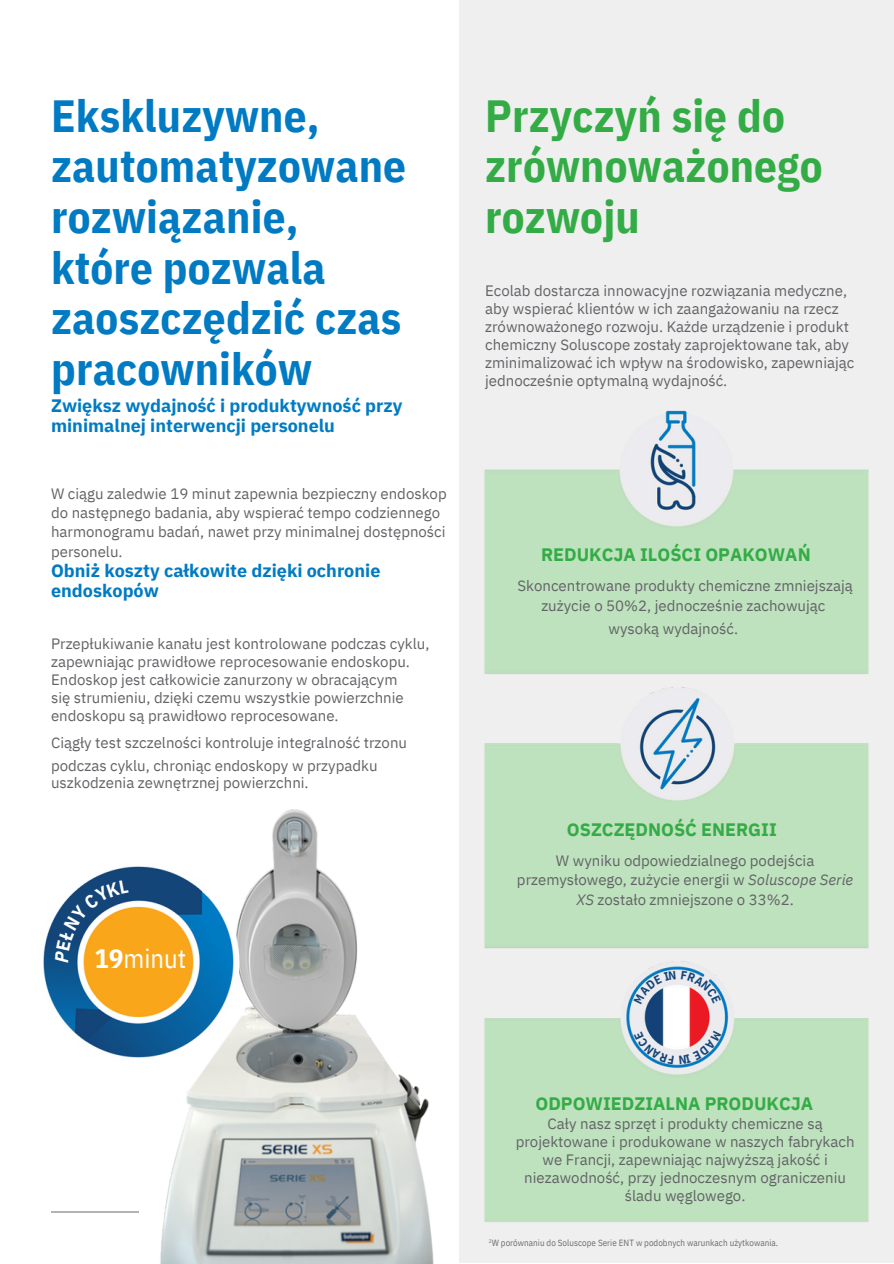
<style>
.page{position:relative;width:894px;height:1264px;background:#fff}
.page>*{position:absolute;margin:0;border:0;box-sizing:border-box;transform-origin:0 0}
.t1{font:700 45px/50.7px "IBM Plex Sans Cond";letter-spacing:.005em;color:#007bc3}
.t2{font:700 45px/50.7px "IBM Plex Sans Cond";letter-spacing:.005em;color:#34ac46}
.t3{font:26.55px "IBM Plex Sans Cond";color:#fff}
.t4{font:700 18px/20.2px "IBM Plex Sans";color:#007bc3}
.t5{font:700 18px "IBM Plex Sans";color:#34ac46}
.t6{font:15px/18px "IBM Plex Sans";color:#626366}
.t7{font:9px "IBM Plex Sans Cond";letter-spacing:.005em;color:#6d6e70}
.t8{font:5.25px "IBM Plex Sans Cond";color:#6d6e70}
.s1{font-weight:700}
.s2{font-style:italic}
</style>
<div class="page">
<div style="left:459px;top:0;width:434px;height:1262px;background:#efeff0"></div>
<img style="left:131px;top:809px;width:335px;height:454px">
<hr style="left:51px;top:1210px;width:87px;height:2px;background:#b1b3b6">
<img style="left:43px;top:854px;width:204px;height:216px">
<img style="left:484px;top:410px;width:385px;height:812px">
<svg style="left:55px;top:879px;width:74px;height:83px;background:#818273"></svg>
<svg style="left:633px;top:970px;width:87px;height:34px"></svg>
<svg style="left:633px;top:1030px;width:88px;height:34px"></svg>
<p class="t1" style="left:51px;top:89px;width:356px">Ekskluzywne, zautomatyzowane rozwiązanie, które pozwala zaoszczędzić czas pracowników</p>
<p class="t4" style="left:51px;top:395px;width:353px">Zwiększ wydajność i produktywność przy minimalnej interwencji personelu</p>
<h4 class="t6" style="left:51px;top:484px;width:397px;line-height:19.2px">W ciągu zaledwie 19 minut zapewnia bezpieczny endoskop do następnego badania, aby wspierać tempo codziennego harmonogramu badań, nawet przy minimalnej dostępności personelu.</h4>
<h4 class="t4" style="left:51px;top:560px;width:331px">Obniż koszty całkowite dzięki ochronie endoskopów</h4>
<h1 class="t6" style="left:51px;top:634px;width:380px">Przepłukiwanie kanału jest kontrolowane podczas cyklu, zapewniając prawidłowe reprocesowanie endoskopu.<br>Endoskop jest całkowicie zanurzony w obracającym<br>się strumieniu, dzięki czemu wszystkie powierzchnie endoskopu są prawidłowo reprocesowane.</h1>
<h1 class="t6" style="left:51px;top:731px;width:357px;line-height:22.5px">Ciągły test szczelności kontroluje integralność trzonu podczas cyklu, chroniąc endoskopy w przypadku</h1>
<h1 class="t6" style="left:51px;top:773px;width:259px">uszkodzenia zewnętrznej powierzchni.</h1>
<p class="t3" style="left:95px;top:940px;width:93px"><span class="s1">19</span>minut</p>
<p class="t2" style="left:485px;top:90px;width:339px">Przyczyń się do zrównoważonego rozwoju</p>
<h3 class="t6" style="left:485px;top:282px;width:371px">Ecolab dostarcza innowacyjne rozwiązania medyczne, aby wspierać klientów w ich zaangażowaniu na rzecz zrównoważonego rozwoju. Każde urządzenie i produkt chemiczny Soluscope zostały zaprojektowane tak, aby zminimalizować ich wpływ na środowisko, zapewniając jednocześnie optymalną wydajność.</h3>
<p class="t5" style="left:541px;top:542px;width:271px">REDUKCJA ILOŚCI OPAKOWAŃ</p>
<p class="t6" style="left:517px;top:576px;width:337px;line-height:19.2px;text-align:center">Skoncentrowane produkty chemiczne zmniejszają zużycie o 50%2, jednocześnie zachowując</p>
<h3 class="t6" style="left:608px;top:619px;width:131px">wysoką wydajność.</h3>
<h4 class="t5" style="left:566px;top:817px;width:211px">OSZCZĘDNOŚĆ ENERGII</h4>
<h4 class="t6" style="left:517px;top:851px;width:338px;line-height:19.2px;text-align:center">W wyniku odpowiedzialnego podejścia przemysłowego, zużycie energii w <span class="s2">Soluscope Serie<br>XS</span> zostało zmniejszone o 33%2.</h4>
<p class="t5" style="left:535px;top:1091px;width:279px">ODPOWIEDZIALNA PRODUKCJA</p>
<h4 class="t6" style="left:515px;top:1113px;width:340px;text-align:center">Cały nasz sprzęt i produkty chemiczne są projektowane i produkowane w naszych fabrykach we Francji, zapewniając najwyższą jakość i niezawodność, przy jednoczesnym ograniczeniu śladu węglowego.</h4>
<p class="t8" style="left:489px;top:1237px;width:4px">2</p>
<p class="t7" style="left:491px;top:1236px;width:288px">W porównaniu do Soluscope Serie ENT w podobnych warunkach użytkowania.</p>
</div>
